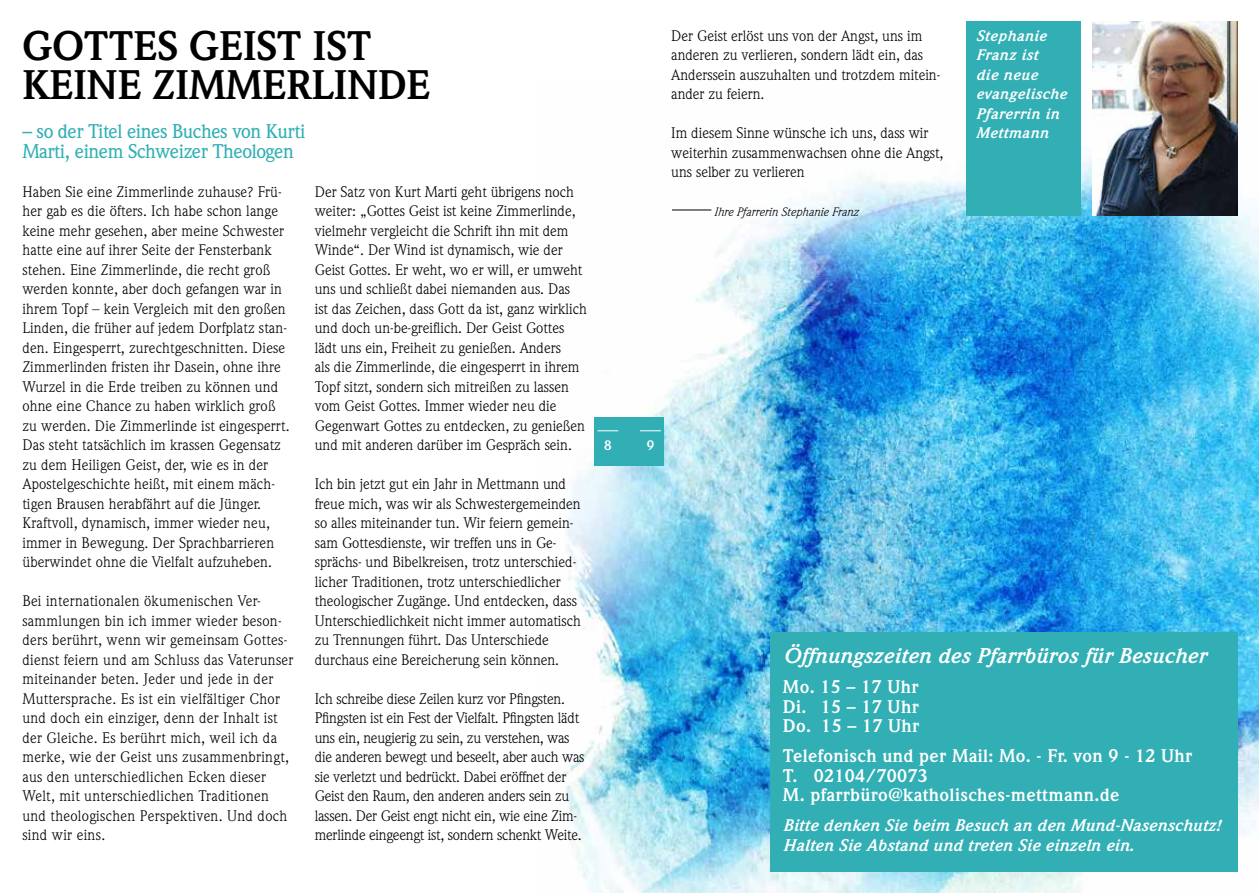
<style>
.page{position:relative;width:1259px;height:893px;background:#fff}
.page>*{position:absolute;margin:0;border:0;box-sizing:border-box;transform-origin:0 0}
.t1{font:700 40.5px/39px "Weidemann";color:#000}
.t2{font:italic 700 21px "Weidemann";letter-spacing:.02em;color:#fff}
.t3{font:500 19.5px/19.5px "Weidemann";letter-spacing:-.025em;color:#31afb4}
.t4{font:700 18px/19.5px "Weidemann";letter-spacing:.02em;color:#fff;text-align:justify}
.t5{font:italic 700 16.5px/19.5px "Weidemann";letter-spacing:.02em;color:#fff}
.t6{font:15px/19.5px "Weidemann";color:#000}
.t7{font:15px/19.5px "Weidemann";letter-spacing:.02em;color:#000}
.t8{font:italic 700 15px/19.5px "Weidemann";letter-spacing:.04em;color:#fff}
.t9{font:700 13.5px "Weidemann";color:#fff}
.t10{font:italic 12px "Weidemann";color:#000}
</style>
<div class="page">
<img style="left:555px;top:77px;width:704px;height:816px">
<div style="left:966px;top:21px;width:115px;height:195px;background:#31afb4"></div>
<img style="left:1092px;top:21px;width:145px;height:195px">
<hr style="left:672px;top:210px;width:39px;height:1px;background:#000">
<div style="left:594px;top:417px;width:70px;height:48px;background:#31afb4"></div>
<svg style="left:597px;top:430px;width:21px;height:1px"></svg>
<svg style="left:640px;top:430px;width:21px;height:1px"></svg>
<div style="left:770px;top:632px;width:467px;height:240px;background:#31afb4"></div>
<h1 class="t1" style="left:22px;top:27px;width:410px">GOTTES GEIST IST<br>KEINE ZIMMERLINDE</h1>
<h3 class="t3" style="left:22px;top:122px;width:285px">– so der Titel eines Buches von Kurti<br>Marti, einem Schweizer Theologen</h3>
<p class="t6" style="left:22px;top:182px;width:269px">Haben Sie eine Zimmerlinde zuhause? Frü&shy;her gab es die öfters. Ich habe schon lange keine mehr gesehen, aber meine Schwester hatte eine auf ihrer Seite der Fensterbank stehen. Eine Zimmerlinde, die recht groß werden konnte, aber doch gefangen war in ihrem Topf – kein Vergleich mit den großen Linden, die früher auf jedem Dorfplatz stan&shy;den. Eingesperrt, zurechtgeschnitten. Diese Zimmerlinden fristen ihr Dasein, ohne ihre Wurzel in die Erde treiben zu können und ohne eine Chance zu haben wirklich groß zu werden. Die Zimmerlinde ist eingesperrt.<br>Das steht tatsächlich im krassen Gegensatz zu dem Heiligen Geist, der, wie es in der Apostelgeschichte heißt, mit einem mäch&shy;tigen Brausen herabfährt auf die Jünger.<br>Kraftvoll, dynamisch, immer wieder neu, immer in Bewegung. Der Sprachbarrieren überwindet ohne die Vielfalt aufzuheben.</p>
<p class="t7" style="left:22px;top:591px;width:273px">Bei internationalen ökumenischen Ver&shy;sammlungen bin ich immer wieder beson&shy;ders berührt, wenn wir gemeinsam Gottes&shy;dienst feiern und am Schluss das Vaterunser miteinander beten. Jeder und jede in der Muttersprache. Es ist ein vielfältiger Chor und doch ein einziger, denn der Inhalt ist der Gleiche. Es berührt mich, weil ich da merke, wie der Geist uns zusammenbringt, aus den unterschiedlichen Ecken dieser Welt, mit unterschiedlichen Traditionen und theologischen Perspektiven. Und doch sind wir eins.</p>
<p class="t6" style="left:315px;top:182px;width:274px">Der Satz von Kurt Marti geht übrigens noch weiter: „Gottes Geist ist keine Zimmerlinde, vielmehr vergleicht die Schrift ihn mit dem Winde“. Der Wind ist dynamisch, wie der Geist Gottes. Er weht, wo er will, er umweht uns und schließt dabei niemanden aus. Das ist das Zeichen, dass Gott da ist, ganz wirklich und doch un-be-greiflich. Der Geist Gottes lädt uns ein, Freiheit zu genießen. Anders<br>als die Zimmerlinde, die eingesperrt in ihrem Topf sitzt, sondern sich mitreißen zu lassen vom Geist Gottes. Immer wieder neu die Gegenwart Gottes zu entdecken, zu genießen und mit anderen darüber im Gespräch sein.</p>
<p class="t6" style="left:315px;top:474px;width:268px">Ich bin jetzt gut ein Jahr in Mettmann und freue mich, was wir als Schwestergemeinden so alles miteinander tun. Wir feiern gemein&shy;sam Gottesdienste, wir treffen uns in Ge&shy;sprächs- und Bibelkreisen, trotz unterschied&shy;licher Traditionen, trotz unterschiedlicher theologischer Zugänge. Und entdecken, dass Unterschiedlichkeit nicht immer automatisch zu Trennungen führt. Das Unterschiede durchaus eine Bereicherung sein können.</p>
<p class="t6" style="left:315px;top:689px;width:271px">Ich schreibe diese Zeilen kurz vor Pfingsten.<br>Pfingsten ist ein Fest der Vielfalt. Pfingsten lädt uns ein, neugierig zu sein, zu verstehen, was die anderen bewegt und beseelt, aber auch was sie verletzt und bedrückt. Dabei eröffnet der Geist den Raum, den anderen anders sein zu lassen. Der Geist engt nicht ein, wie eine Zim&shy;merlinde eingeengt ist, sondern schenkt Weite.</p>
<p class="t6" style="left:671px;top:26px;width:271px">Der Geist erlöst uns von der Angst, uns im anderen zu verlieren, sondern lädt ein, das Anderssein auszuhalten und trotzdem mitein&shy;ander zu feiern.</p>
<p class="t6" style="left:671px;top:123px;width:274px">Im diesem Sinne wünsche ich uns, dass wir weiterhin zusammenwachsen ohne die Angst, uns selber zu verlieren</p>
<p class="t10" style="left:714px;top:205px;width:146px">Ihre Pfarrerin Stephanie Franz</p>
<p class="t8" style="left:975px;top:26px;width:92px">Stephanie<br>Franz ist<br>die neue evangelische<br>Pfarerrin in<br>Mettmann</p>
<p class="t9" style="left:604px;top:438px;width:9px">8</p>
<p class="t9" style="left:647px;top:438px;width:9px">9</p>
<h2 class="t2" style="left:783px;top:644px;width:424px">Öffnungszeiten des Pfarrbüros für Besucher</h2>
<p class="t4" style="left:783px;top:678px;width:138px">Mo. 15 – 17 Uhr Di. 15 – 17 Uhr Do. 15 – 17 Uhr</p>
<p class="t4" style="left:783px;top:747px;width:411px;text-align:left">Telefonisch und per Mail: Mo. - Fr. von 9 - 12 Uhr<br>T. 02104/70073<br>M. pfarrbüro@katholisches-mettmann.de</p>
<p class="t5" style="left:783px;top:816px;width:439px">Bitte denken Sie beim Besuch an den Mund-Nasenschutz!<br>Halten Sie Abstand und treten Sie einzeln ein.</p>
</div>
